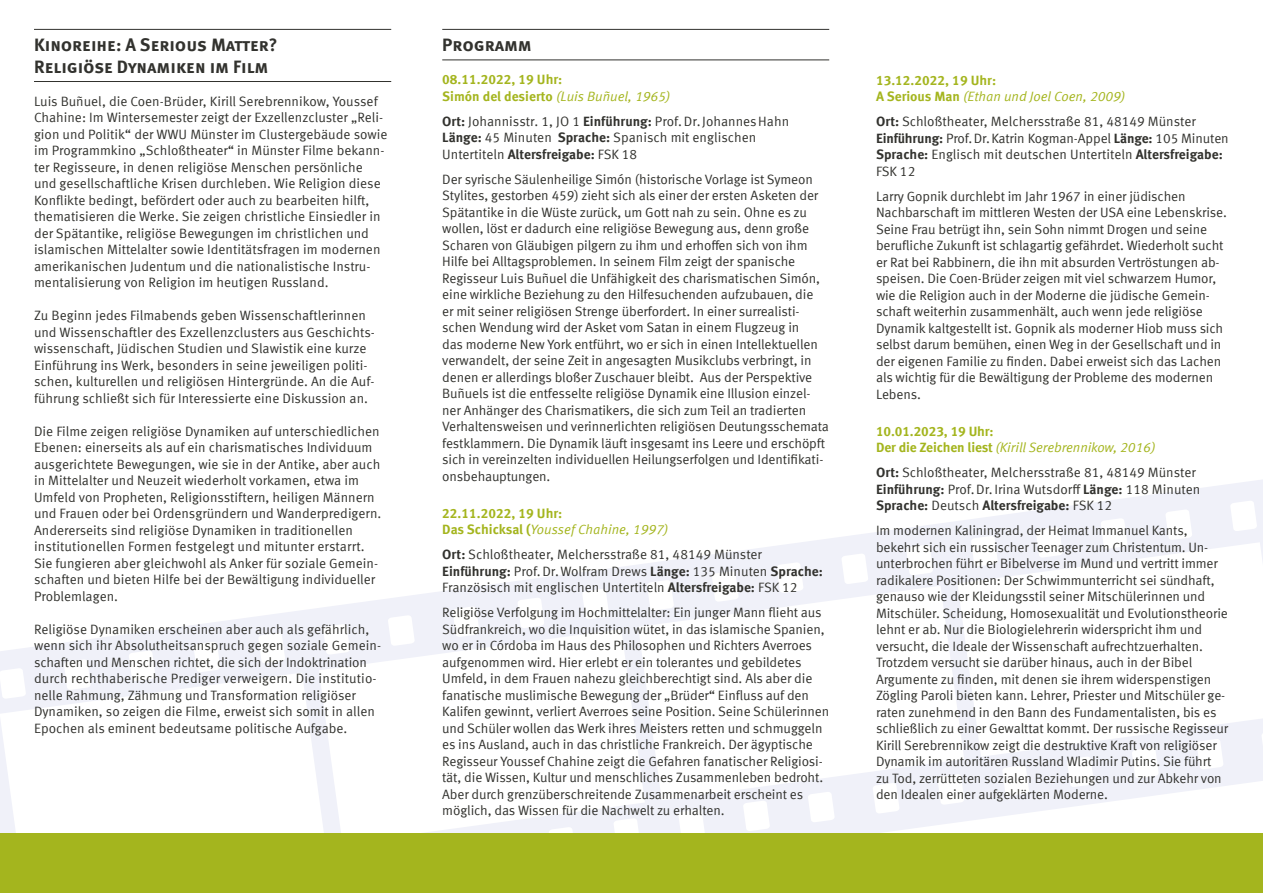
<style>
.page{position:relative;width:1263px;height:893px;background:#fff}
.page>*{position:absolute;margin:0;border:0;box-sizing:border-box;transform-origin:0 0}
.t1{font:700 18px/21.6px "Meta Sc Offc Pro";letter-spacing:-.005em;color:#32322e}
.t2{font:13.5px/16.5px "Meta Offc Pro Norm";letter-spacing:-.01em;color:#32322e}
.t3{font:13.5px "Meta Offc Pro Norm Ita";color:#a4b51e}
.t4{font:700 13.5px "Meta Offc Pro";color:#a4b51e}
.t5{font:700 13.5px "Meta Offc Pro";letter-spacing:-.005em;color:#32322e}
.s1{font-family:"Meta Offc Pro";font-weight:700}
.s2{font-family:"Meta Offc Pro Norm";font-weight:400}
</style>
<div class="page">
<svg style="left:0;top:480px;width:1263px;height:353px"></svg>
<div style="left:0;top:833px;width:1263px;height:60px;background:#a4b51e"></div>
<hr style="left:34px;top:29px;width:357px;height:1px;background:#32322e">
<hr style="left:34px;top:81px;width:357px;height:1px;background:#32322e">
<hr style="left:442px;top:29px;width:387px;height:1px;background:#32322e">
<hr style="left:442px;top:60px;width:387px;height:1px;background:#32322e">
<h1 class="t1" style="left:34px;top:33px;width:245px">Kinoreihe: A Serious Matter?<br>Religiöse Dynamiken im Film</h1>
<p class="t2" style="left:34px;top:92px;width:355px">Luis Buñuel, die Coen-Brüder, Kirill Serebrennikow, Youssef Chahine: Im Wintersemester zeigt der Exzellenzcluster „Reli&shy;gion und Politik“ der WWU Münster im Clustergebäude sowie im Programmkino „Schloßtheater“ in Münster Filme bekann&shy;ter Regisseure, in denen religiöse Menschen persönliche und gesellschaftliche Krisen durchleben. Wie Religion diese Konflikte bedingt, befördert oder auch zu bearbeiten hilft, thematisieren die Werke. Sie zeigen christliche Einsiedler in der Spätantike, religiöse Bewegungen im christlichen und islamischen Mittelalter sowie Identitätsfragen im modernen amerikanischen Judentum und die nationalistische Instru&shy;mentalisierung von Religion im heutigen Russland.</p>
<p class="t2" style="left:34px;top:306px;width:342px">Zu Beginn jedes Filmabends geben Wissenschaftlerinnen und Wissenschaftler des Exzellenzclusters aus Geschichts&shy;wissenschaft, Jüdischen Studien und Slawistik eine kurze Einführung ins Werk, besonders in seine jeweiligen politi&shy;schen, kulturellen und religiösen Hintergründe. An die Auf&shy;führung schließt sich für Interessierte eine Diskussion an.</p>
<p class="t2" style="left:34px;top:422px;width:349px">Die Filme zeigen religiöse Dynamiken auf unterschiedlichen Ebenen: einerseits als auf ein charismatisches Individuum ausgerichtete Bewegungen, wie sie in der Antike, aber auch in Mittelalter und Neuzeit wiederholt vorkamen, etwa im Umfeld von Propheten, Religionsstiftern, heiligen Männern und Frauen oder bei Ordensgründern und Wanderpredigern.<br>Andererseits sind religiöse Dynamiken in traditionellen institutionellen Formen festgelegt und mitunter erstarrt.<br>Sie fungieren aber gleichwohl als Anker für soziale Gemein&shy;schaften und bieten Hilfe bei der Bewältigung individueller Problemlagen.</p>
<p class="t2" style="left:34px;top:620px;width:349px">Religiöse Dynamiken erscheinen aber auch als gefährlich, wenn sich ihr Absolutheitsanspruch gegen soziale Gemein&shy;schaften und Menschen richtet, die sich der Indoktrination durch rechthaberische Prediger verweigern. Die institutio&shy;nelle Rahmung, Zähmung und Transformation religiöser Dynamiken, so zeigen die Filme, erweist sich somit in allen Epochen als eminent bedeutsame politische Aufgabe.</p>
<h1 class="t1" style="left:442px;top:33px;width:91px">Programm</h1>
<p class="t4" style="left:442px;top:69px;width:122px">08.11.2022, 19 Uhr:</p>
<p class="t3" style="left:442px;top:86px;width:229px"><span class="s1">Simón del desierto</span> (Luis Buñuel, 1965)</p>
<p class="t2" style="left:442px;top:112px;width:348px"><span class="s1">Ort:</span> Johannisstr. 1, JO 1 <span class="s1">Einführung:</span> Prof. Dr. Johannes Hahn<br><span class="s1">Länge:</span> 45 Minuten <span class="s1">Sprache:</span> Spanisch mit englischen<br>Untertiteln <span class="s1">Altersfreigabe:</span> FSK 18</p>
<p class="t2" style="left:442px;top:170px;width:388px">Der syrische Säulenheilige Simón (historische Vorlage ist Symeon Stylites, gestorben 459) zieht sich als einer der ersten Asketen der Spätantike in die Wüste zurück, um Gott nah zu sein. Ohne es zu wollen, löst er dadurch eine religiöse Bewegung aus, denn große Scharen von Gläubigen pilgern zu ihm und erhoffen sich von ihm Hilfe bei Alltagsproblemen. In seinem Film zeigt der spanische Regisseur Luis Buñuel die Unfähigkeit des charismatischen Simón, eine wirkliche Beziehung zu den Hilfesuchenden aufzubauen, die<br>er mit seiner religiösen Strenge überfordert. In einer surrealisti&shy;schen Wendung wird der Asket vom Satan in einem Flugzeug in<br>das moderne New York entführt, wo er sich in einen Intellektuellen verwandelt, der seine Zeit in angesagten Musikclubs verbringt, in denen er allerdings bloßer Zuschauer bleibt. Aus der Perspektive Buñuels ist die entfesselte religiöse Dynamik eine Illusion einzel&shy;ner Anhänger des Charismatikers, die sich zum Teil an tradierten Verhaltensweisen und verinnerlichten religiösen Deutungsschemata festklammern. Die Dynamik läuft insgesamt ins Leere und erschöpft sich in vereinzelten individuellen Heilungserfolgen und Identifikati&shy;onsbehauptungen.</p>
<p class="t4" style="left:442px;top:502px;width:122px">22.11.2022, 19 Uhr:</p>
<p class="t3" style="left:442px;top:519px;width:227px"><span class="s1">Das Schicksal (</span>Youssef Chahine, 1997)</p>
<p class="t2" style="left:442px;top:545px;width:382px"><span class="s1">Ort:</span> Schloßtheater, Melchersstraße 81, 48149 Münster<br><span class="s1">Einführung:</span> Prof. Dr. Wolfram Drews <span class="s1">Länge:</span> 135 Minuten <span class="s1">Sprache:<br></span>Französisch mit englischen Untertiteln <span class="s1">Altersfreigabe:</span> FSK 12</p>
<p class="t2" style="left:442px;top:603px;width:388px">Religiöse Verfolgung im Hochmittelalter: Ein junger Mann flieht aus Südfrankreich, wo die Inquisition wütet, in das islamische Spanien, wo er in Córdoba im Haus des Philosophen und Richters Averroes aufgenommen wird. Hier erlebt er ein tolerantes und gebildetes Umfeld, in dem Frauen nahezu gleichberechtigt sind. Als aber die fanatische muslimische Bewegung der „Brüder“ Einfluss auf den Kalifen gewinnt, verliert Averroes seine Position. Seine Schülerinnen und Schüler wollen das Werk ihres Meisters retten und schmuggeln es ins Ausland, auch in das christliche Frankreich. Der ägyptische Regisseur Youssef Chahine zeigt die Gefahren fanatischer Religiosi&shy;tät, die Wissen, Kultur und menschliches Zusammenleben bedroht.<br>Aber durch grenzüberschreitende Zusammenarbeit erscheint es möglich, das Wissen für die Nachwelt zu erhalten.</p>
<p class="t4" style="left:876px;top:69px;width:122px">13.12.2022, 19 Uhr:</p>
<p class="t3" style="left:876px;top:86px;width:251px"><span class="s1">A Serious Man</span> (Ethan und Joel Coen, 2009)</p>
<p class="t2" style="left:876px;top:112px;width:354px"><span class="s1">Ort:</span> Schloßtheater, Melchersstraße 81, 48149 Münster <span class="s1">Einführung:</span> Prof. Dr. Katrin Kogman-Appel <span class="s1">Länge:</span> 105 Minuten <span class="s1">Sprache:</span> Englisch mit deutschen Untertiteln <span class="s1">Altersfreigabe:<br></span>FSK 12</p>
<p class="t2" style="left:876px;top:187px;width:352px">Larry Gopnik durchlebt im Jahr 1967 in einer jüdischen Nachbarschaft im mittleren Westen der USA eine Lebenskrise.<br>Seine Frau betrügt ihn, sein Sohn nimmt Drogen und seine berufliche Zukunft ist schlagartig gefährdet. Wiederholt sucht er Rat bei Rabbinern, die ihn mit absurden Vertröstungen ab&shy;speisen. Die Coen-Brüder zeigen mit viel schwarzem Humor, wie die Religion auch in der Moderne die jüdische Gemein&shy;schaft weiterhin zusammenhält, auch wenn jede religiöse Dynamik kaltgestellt ist. Gopnik als moderner Hiob muss sich selbst darum bemühen, einen Weg in der Gesellschaft und in der eigenen Familie zu finden. Dabei erweist sich das Lachen als wichtig für die Bewältigung der Probleme des modernen Lebens.</p>
<p class="t4" style="left:876px;top:421px;width:119px">10.01.2023, 19 Uhr:</p>
<p class="t3" style="left:876px;top:437px;width:281px"><span class="s1">Der die Zeichen liest</span> (Kirill Serebrennikow, 2016)</p>
<p class="t2" style="left:876px;top:464px;width:326px"><span class="s1">Ort:</span> Schloßtheater, Melchersstraße 81, 48149 Münster<br><span class="s1">Einführung:</span> Prof. Dr. Irina Wutsdorff <span class="s1">Länge:</span> 118 Minuten</p>
<p class="t5" style="left:876px;top:495px;width:238px">Sprache: <span class="s2">Deutsch</span> Altersfreigabe: <span class="s2">FSK 12</span></p>
<p class="t2" style="left:876px;top:521px;width:354px">Im modernen Kaliningrad, der Heimat Immanuel Kants, bekehrt sich ein russischer Teenager zum Christentum. Un&shy;unterbrochen führt er Bibelverse im Mund und vertritt immer radikalere Positionen: Der Schwimmunterricht sei sündhaft, genauso wie der Kleidungsstil seiner Mitschülerinnen und Mitschüler. Scheidung, Homosexualität und Evolutionstheorie lehnt er ab. Nur die Biologielehrerin widerspricht ihm und versucht, die Ideale der Wissenschaft aufrechtzuerhalten.<br>Trotzdem versucht sie darüber hinaus, auch in der Bibel Argumente zu finden, mit denen sie ihrem widerspenstigen Zögling Paroli bieten kann. Lehrer, Priester und Mitschüler ge&shy;raten zunehmend in den Bann des Fundamentalisten, bis es schließlich zu einer Gewalttat kommt. Der russische Regisseur Kirill Serebrennikow zeigt die destruktive Kraft von religiöser Dynamik im autoritären Russland Wladimir Putins. Sie führt zu Tod, zerrütteten sozialen Beziehungen und zur Abkehr von den Idealen einer aufgeklärten Moderne.</p>
</div>
